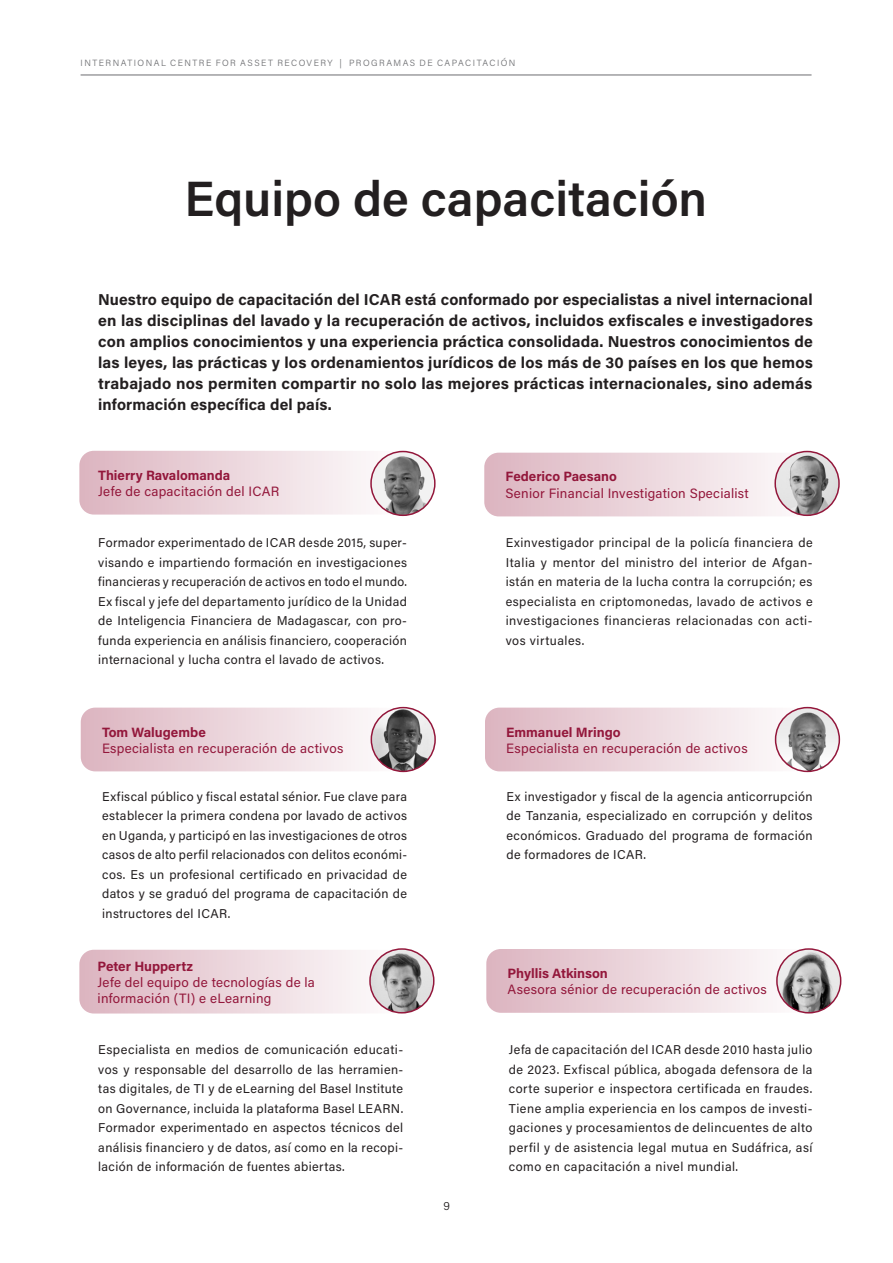
<style>
.page{position:relative;width:893px;height:1263px;background:#fff}
.page>*{position:absolute;margin:0;border:0;box-sizing:border-box;transform-origin:0 0}
.TB___H1{font:600 49.5px "Acumin Pro";color:#231f20}
.TB___Intro_text_bold{font:700 15.75px/21px "Acumin Pro";letter-spacing:.01em;color:#231f20;text-align:justify}
.t1{font:13.5px "Acumin Pro";letter-spacing:.02em;color:#93173b}
.t2{font:700 13.5px "Acumin Pro";color:#93173b}
.TB___Body_General{font:12.75px/19.5px "Acumin Pro";letter-spacing:.03em;color:#231f20;text-align:justify}
.t3{font:300 12px "Acumin Pro";color:#231f20}
.t4{font:300 9px "Acumin Pro";letter-spacing:.165em;color:#6c6d70}
</style>
<div class="page">
<hr style="left:81px;top:75px;width:730px;height:1px;background:#6c6d70">
<div style="left:79px;top:451px;width:326px;height:64px;background:linear-gradient(to right,#deb8c3,#faf5f7);border-radius:14px"></div>
<img style="left:371px;top:451px;width:64px;height:64px;border-radius:32px">
<div style="left:370px;top:451px;width:66px;height:65px;border:2px solid #93173b;border-radius:50%"></div>
<div style="left:79px;top:950px;width:326px;height:63px;background:linear-gradient(to right,#deb8c3,#fbf6f7);border-radius:14px"></div>
<img style="left:370px;top:949px;width:64px;height:64px;border-radius:32px">
<div style="left:369px;top:948px;width:65px;height:65px;border:2px solid #93173b;border-radius:50%"></div>
<div style="left:484px;top:453px;width:338px;height:63px;background:linear-gradient(to right,#ddb6c2,#fcf8f9);border-radius:14px"></div>
<img style="left:775px;top:451px;width:64px;height:64px;border-radius:32px">
<div style="left:774px;top:451px;width:66px;height:65px;border:2px solid #93173b;border-radius:50%"></div>
<div style="left:81px;top:708px;width:326px;height:63px;background:linear-gradient(to right,#deb9c4,#f9f3f5);border-radius:14px"></div>
<img style="left:371px;top:708px;width:64px;height:63px;border-radius:31px">
<div style="left:371px;top:707px;width:65px;height:65px;border:2px solid #93173b;border-radius:50%"></div>
<div style="left:485px;top:708px;width:326px;height:63px;background:linear-gradient(to right,#dfbbc6,#f7eef1);border-radius:14px"></div>
<img style="left:776px;top:708px;width:63px;height:63px;border-radius:32px">
<div style="left:775px;top:707px;width:65px;height:65px;border:2px solid #93173b;border-radius:50%"></div>
<div style="left:486px;top:949px;width:326px;height:64px;background:linear-gradient(to right,#dfbbc6,#f7eef1);border-radius:14px"></div>
<img style="left:777px;top:949px;width:64px;height:64px;border-radius:32px">
<div style="left:776px;top:948px;width:65px;height:65px;border:2px solid #93173b;border-radius:50%"></div>
<p class="t4" style="left:81px;top:57px;width:436px">INTERNATIONAL CENTRE FOR ASSET RECOVERY | PROGRAMAS DE CAPACITACIÓN</p>
<p class="TB___H1" style="left:184px;top:164px;width:524px">Equipo de capacitación</p>
<p class="TB___Intro_text_bold" style="left:98px;top:288px;width:716px">Nuestro equipo de capacitación del ICAR está conformado por especialistas a nivel internacional en las disciplinas del lavado y la recuperación de activos, incluidos exfiscales e investigadores con amplios conocimientos y una experiencia práctica consolidada. Nuestros conocimientos de las leyes, las prácticas y los ordenamientos jurídicos de los más de 30 países en los que hemos trabajado nos permiten compartir no solo las mejores prácticas internacionales, sino además información específica del país.</p>
<p class="t2" style="left:98px;top:466px;width:134px">Thierry Ravalomanda</p>
<p class="t1" style="left:98px;top:482px;width:183px">Jefe de capacitación del ICAR</p>
<p class="TB___Body_General" style="left:98px;top:532px;width:310px">Formador experimentado de ICAR desde 2015, super&shy;visando e impartiendo formación en investigaciones financieras y recuperación de activos en todo el mundo.<br>Ex fiscal y jefe del departamento jurídico de la Unidad de Inteligencia Financiera de Madagascar, con pro&shy;funda experiencia en análisis financiero, cooperación internacional y lucha contra el lavado de activos.</p>
<p class="t2" style="left:102px;top:723px;width:105px">Tom Walugembe</p>
<p class="t1" style="left:102px;top:739px;width:243px">Especialista en recuperación de activos</p>
<p class="TB___Body_General" style="left:102px;top:786px;width:306px">Exfiscal público y fiscal estatal sénior. Fue clave para establecer la primera condena por lavado de activos en Uganda, y participó en las investigaciones de otros casos de alto perfil relacionados con delitos económi&shy;cos. Es un profesional certificado en privacidad de datos y se graduó del programa de capacitación de instructores del ICAR.</p>
<p class="t2" style="left:98px;top:957px;width:97px">Peter Huppertz</p>
<p class="t1" style="left:98px;top:973px;width:219px">Jefe del equipo de tecnologías de la</p>
<p class="t1" style="left:98px;top:989px;width:175px">información (TI) e eLearning</p>
<p class="TB___Body_General" style="left:98px;top:1039px;width:306px">Especialista en medios de comunicación educati&shy;vos y responsable del desarrollo de las herramien&shy;tas digitales, de TI y de eLearning del Basel Institute on Governance, incluida la plataforma Basel LEARN.<br>Formador experimentado en aspectos técnicos del análisis financiero y de datos, así como en la recopi&shy;lación de información de fuentes abiertas.</p>
<p class="t3" style="left:443px;top:1198px;width:8px">9</p>
<p class="t2" style="left:505px;top:467px;width:113px">Federico Paesano</p>
<p class="t1" style="left:505px;top:484px;width:245px">Senior Financial Investigation Specialist</p>
<p class="TB___Body_General" style="left:506px;top:532px;width:308px">Exinvestigador principal de la policía financiera de Italia y mentor del ministro del interior de Afgan&shy;istán en materia de la lucha contra la corrupción; es especialista en criptomonedas, lavado de activos e investigaciones financieras relacionadas con acti&shy;vos virtuales.</p>
<p class="t2" style="left:506px;top:723px;width:116px">Emmanuel Mringo</p>
<p class="t1" style="left:506px;top:739px;width:243px">Especialista en recuperación de activos</p>
<p class="TB___Body_General" style="left:506px;top:786px;width:308px">Ex investigador y fiscal de la agencia anticorrupción de Tanzania, especializado en corrupción y delitos económicos. Graduado del programa de formación de formadores de ICAR.</p>
<p class="t2" style="left:508px;top:964px;width:102px">Phyllis Atkinson</p>
<p class="t1" style="left:508px;top:980px;width:261px">Asesora sénior de recuperación de activos</p>
<p class="TB___Body_General" style="left:509px;top:1039px;width:305px">Jefa de capacitación del ICAR desde 2010 hasta julio de 2023. Exfiscal pública, abogada defensora de la corte superior e inspectora certificada en fraudes.<br>Tiene amplia experiencia en los campos de investi&shy;gaciones y procesamientos de delincuentes de alto perfil y de asistencia legal mutua en Sudáfrica, así como en capacitación a nivel mundial.</p>
</div>
